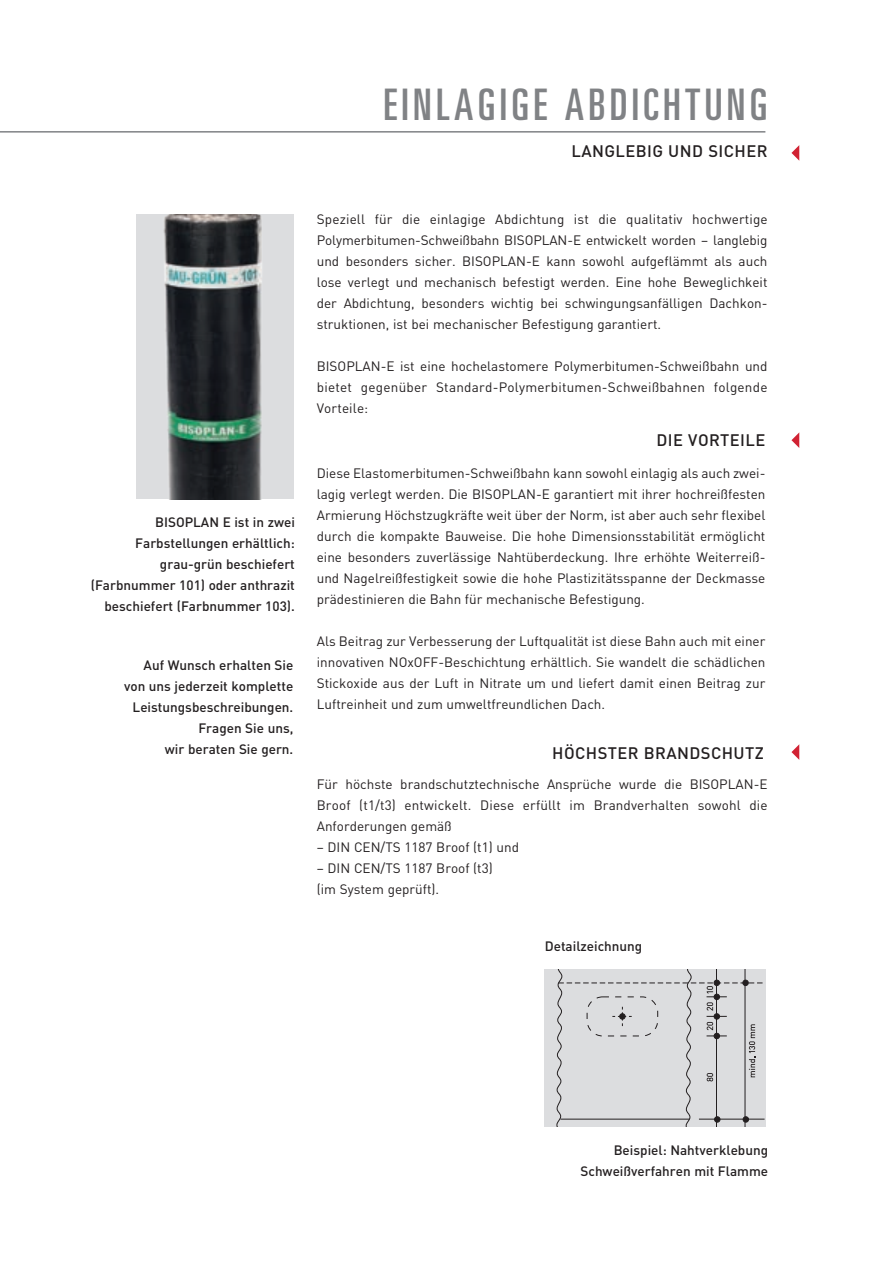
<style>
.page{position:relative;width:893px;height:1263px;background:#fff}
.page>*{position:absolute;margin:0;border:0;box-sizing:border-box;transform-origin:0 0}
.t1{font:ultra-condensed 43.5px "Univers";letter-spacing:.1em;color:#808285}
.t2{font:500 16.5px "DIN";letter-spacing:.025em;color:#231f20}
.t3{font:13.5px/21px "DIN";color:#231f20;text-align:justify}
.t4{font:500 13.5px/21px "DIN";color:#231f20;text-align:right}
</style>
<div class="page">
<svg style="left:791px;top:145px;width:8px;height:16px"></svg>
<div style="left:136px;top:214px;width:157px;height:285px;background:#dcdddf"></div>
<img style="left:163px;top:214px;width:99px;height:285px">
<svg style="left:791px;top:432px;width:8px;height:16px"></svg>
<div style="left:545px;top:969px;width:221px;height:158px;background:#dcdddf"></div>
<svg style="left:557px;top:969px;width:208px;height:158px"></svg>
<svg style="left:791px;top:744px;width:8px;height:16px"></svg>
<hr style="left:0;top:131px;width:765px;height:2px;background:#808285">
<h1 class="t1" style="left:383px;top:79px;width:386px">EINLAGIGE ABDICHTUNG</h1>
<p class="t2" style="left:571px;top:141px;width:198px">LANGLEBIG UND SICHER</p>
<p class="t4" style="left:91px;top:511px;width:206px">BISOPLAN E ist in zwei<br>Farbstellungen erhältlich: grau-grün beschiefert (Farbnummer 101) oder anthrazit beschiefert (Farbnummer 103).</p>
<p class="t4" style="left:124px;top:654px;width:171px">Auf Wunsch erhalten Sie von uns jederzeit komplette<br>Leistungsbeschreibungen.<br>Fragen Sie uns,<br>wir beraten Sie gern.</p>
<p class="t3" style="left:317px;top:208px;width:452px;text-align:left">Speziell für die einlagige Abdichtung ist die qualitativ hochwertige Polymerbitumen-Schweißbahn BISOPLAN-E entwickelt worden – langlebig und besonders sicher. BISOPLAN-E kann sowohl aufgeflämmt als auch lose verlegt und mechanisch befestigt werden. Eine hohe Beweglichkeit der Abdichtung, besonders wichtig bei schwingungsanfälligen Dachkon&shy;struktionen, ist bei mechanischer Befestigung garantiert.</p>
<p class="t3" style="left:317px;top:355px;width:452px">BISOPLAN-E ist eine hochelastomere Polymerbitumen-Schweißbahn und bietet gegenüber Standard-Polymerbitumen-Schweißbahnen folgende Vorteile:</p>
<p class="t2" style="left:656px;top:429px;width:110px">DIE VORTEILE</p>
<p class="t3" style="left:317px;top:462px;width:450px">Diese Elastomerbitumen-Schweißbahn kann sowohl einlagig als auch zwei&shy;lagig verlegt werden. Die BISOPLAN-E garantiert mit ihrer hochreißfesten Armierung Höchstzugkräfte weit über der Norm, ist aber auch sehr flexibel durch die kompakte Bauweise. Die hohe Dimensionsstabilität ermöglicht eine besonders zuverlässige Nahtüberdeckung. Ihre erhöhte Weiterreiß&shy;und Nagelreißfestigkeit sowie die hohe Plastizitätsspanne der Deckmasse prädestinieren die Bahn für mechanische Befestigung.</p>
<p class="t3" style="left:317px;top:630px;width:450px">Als Beitrag zur Verbesserung der Luftqualität ist diese Bahn auch mit einer innovativen NOxOFF-Beschichtung erhältlich. Sie wandelt die schädlichen Stickoxide aus der Luft in Nitrate um und liefert damit einen Beitrag zur Luftreinheit und zum umweltfreundlichen Dach.</p>
<p class="t2" style="left:552px;top:743px;width:213px">HÖCHSTER BRANDSCHUTZ</p>
<p class="t3" style="left:317px;top:773px;width:452px">Für höchste brandschutztechnische Ansprüche wurde die BISOPLAN-E Broof (t1/t3) entwickelt. Diese erfüllt im Brandverhalten sowohl die Anforderungen gemäß</p>
<p class="t3" style="left:317px;top:837px;width:204px">– DIN CEN/TS 1187 Broof (t1) und</p>
<p class="t3" style="left:317px;top:858px;width:178px">– DIN CEN/TS 1187 Broof (t3) (im System geprüft).</p>
<p class="t4" style="left:545px;top:935px;width:99px">Detailzeichnung</p>
<p class="t4" style="left:580px;top:1139px;width:189px">Beispiel: Nahtverklebung<br>Schweißverfahren mit Flamme</p>
</div>
